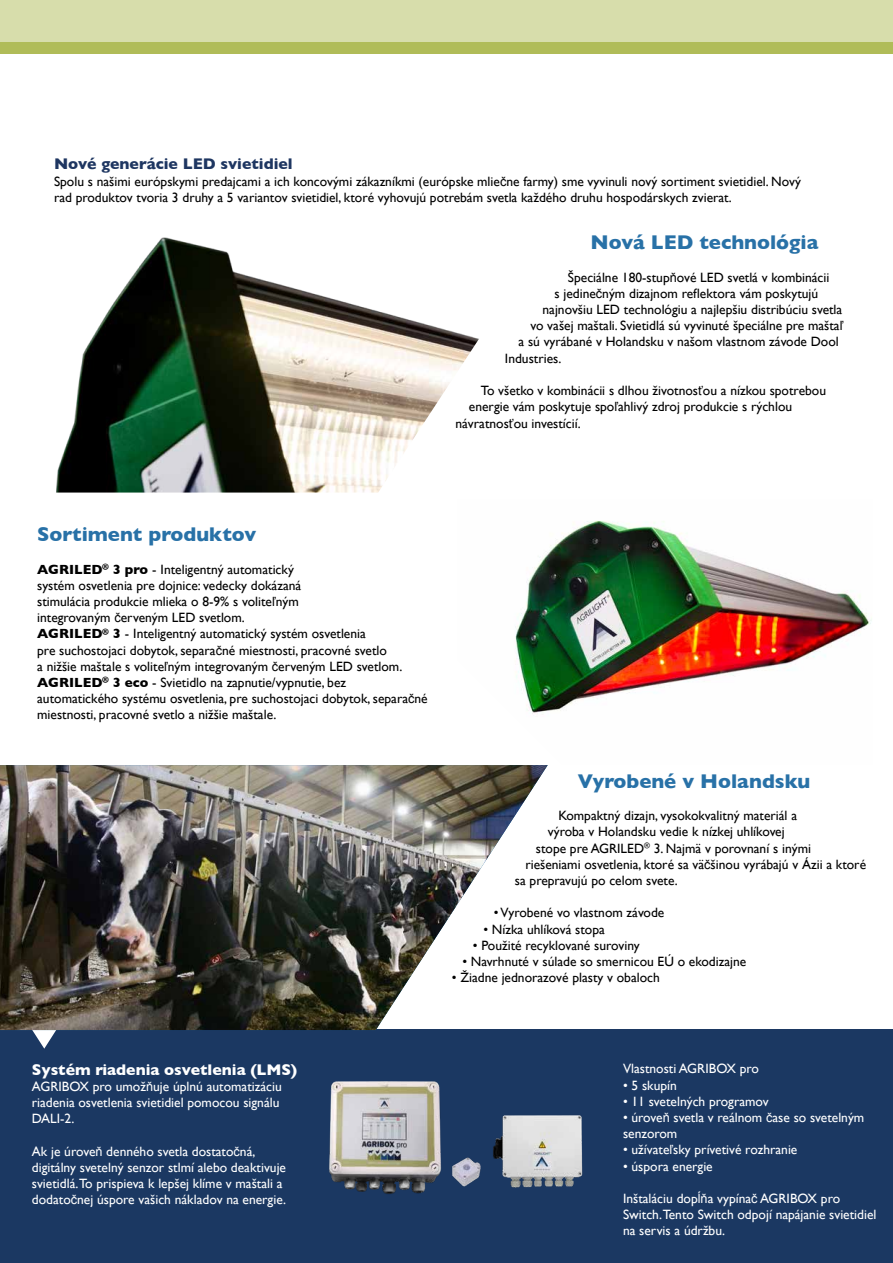
<style>
.page{position:relative;width:893px;height:1263px;background:#fff}
.page>*{position:absolute;margin:0;border:0;box-sizing:border-box;transform-origin:0 0}
.t1{font:700 20.25px "Gill Sans";color:#2871a7}
.t2{font:700 15.75px "Gill Sans";color:#fff}
.t3{font:700 15.75px "Gill Sans";color:#1e3661}
.t4{font:13.5px/16.2px "Gill Sans";color:#000}
.t5{font:13.5px/16.2px "Gill Sans";color:#fff}
.s1{font-family:"Arial";font-size:12.75px}
.s2{font-weight:700}
</style>
<div class="page">
<div style="left:0;top:42px;width:893px;height:12px;background:#b0bc58"></div>
<div style="left:0;top:0;width:893px;height:42px;background:#d7ddab"></div>
<hr style="left:0;top:438px;width:1px;height:61px;background:#6295b4">
<div style="left:0;top:1030px;width:893px;height:233px;background:#1b3862"></div>
<svg style="left:32px;top:1030px;width:25px;height:19px"></svg>
<img style="left:515px;top:521px;width:357px;height:193px">
<img style="left:329px;top:1081px;width:254px;height:113px">
<img style="left:56px;top:237px;width:423px;height:256px">
<img style="left:0;top:765px;width:548px;height:265px">
<p class="t3" style="left:54px;top:151px;width:240px">Nové generácie LED svietidiel</p>
<p class="t4" style="left:54px;top:173px;width:748px">Spolu s našimi európskymi predajcami a ich koncovými zákazníkmi (európske mlie<span class="s1">č</span>ne farmy) sme vyvinuli nový sortiment svietidiel. Nový rad produktov tvoria 3 druhy a 5 variantov svietidiel, ktoré vyhovujú potrebám svetla každého druhu hospodárskych zvierat.</p>
<h1 class="t1" style="left:590px;top:226px;width:229px">Nová LED technológia</h1>
<p class="t4" style="left:568px;top:269px;width:263px">Špeciálne 180-stup<span class="s1">ň</span>ové LED svetlá v kombinácii</p>
<p class="t4" style="left:554px;top:285px;width:265px">s jedine<span class="s1">č</span>ným dizajnom reflektora vám poskytujú</p>
<p class="t4" style="left:542px;top:301px;width:301px">najnovšiu LED technológiu a najlepšiu distribúciu svetla</p>
<p class="t4" style="left:530px;top:317px;width:314px">vo vašej maštali. Svietidlá sú vyvinuté špeciálne pre mašta<span class="s1">ľ</span></p>
<p class="t4" style="left:518px;top:334px;width:322px">a sú vyrábané v Holandsku v našom vlastnom závode Dool</p>
<p class="t4" style="left:505px;top:350px;width:58px">Industries.</p>
<p class="t4" style="left:481px;top:382px;width:347px">To všetko v kombinácii s dlhou životnos<span class="s1">ť</span>ou a nízkou spotrebou</p>
<p class="t4" style="left:469px;top:398px;width:325px">energie vám poskytuje spo<span class="s1">ľ</span>ahlivý zdroj produkcie s rýchlou</p>
<p class="t4" style="left:455px;top:415px;width:127px">návratnos<span class="s1">ť</span>ou investícií.</p>
<h1 class="t1" style="left:37px;top:518px;width:221px">Sortiment produktov</h1>
<p class="t4" style="left:37px;top:561px;width:392px"><span class="s2">AGRILED</span><sup>®</sup> <span class="s2">3 pro</span> - Inteligentný automatický<br>systém osvetlenia pre dojnice: vedecky dokázaná<br>stimulácia produkcie mlieka o 8-9% s volite<span class="s1">ľ</span>ným<br>integrovaným <span class="s1">č</span>erveným LED svetlom.<br><span class="s2">AGRILED</span><sup>®</sup> <span class="s2">3</span> - Inteligentný automatický systém osvetlenia<br>pre suchostojaci dobytok, separa<span class="s1">č</span>né miestnosti, pracovné svetlo<br>a nižšie maštale s volite<span class="s1">ľ</span>ným integrovaným <span class="s1">č</span>erveným LED svetlom.<br><span class="s2">AGRILED</span><sup>®</sup> <span class="s2">3 eco</span> - Svietidlo na zapnutie/vypnutie, bez automatického systému osvetlenia, pre suchostojaci dobytok, separa<span class="s1">č</span>né miestnosti, pracovné svetlo a nižšie maštale.</p>
<h1 class="t1" style="left:578px;top:765px;width:234px">Vyrobené v Holandsku</h1>
<p class="t4" style="left:558px;top:807px;width:240px">Kompaktný dizajn, vysokokvalitný materiál a</p>
<p class="t4" style="left:548px;top:824px;width:238px">výroba v Holandsku vedie k nízkej uhlíkovej</p>
<p class="t4" style="left:536px;top:840px;width:277px">stope pre AGRILED<sup>®</sup> 3. Najmä v porovnaní s inými</p>
<p class="t4" style="left:525px;top:856px;width:342px">riešeniami osvetlenia, ktoré sa vä<span class="s1">č</span>šinou vyrábajú v Ázii a ktoré</p>
<p class="t4" style="left:515px;top:872px;width:164px">sa prepravujú po celom svete.</p>
<p class="t4" style="left:494px;top:905px;width:172px">• Vyrobené vo vlastnom závode</p>
<p class="t4" style="left:483px;top:921px;width:123px">• Nízka uhlíková stopa</p>
<p class="t4" style="left:473px;top:937px;width:168px">• Použité recyklované suroviny</p>
<p class="t4" style="left:462px;top:953px;width:285px">• Navrhnuté v súlade so smernicou EÚ o ekodizajne</p>
<p class="t4" style="left:452px;top:969px;width:210px">• Žiadne jednorazové plasty v obaloch</p>
<p class="t2" style="left:32px;top:1057px;width:267px">Systém riadenia osvetlenia (LMS)</p>
<p class="t5" style="left:32px;top:1078px;width:251px">AGRIBOX pro umož<span class="s1">ň</span>uje úplnú automatizáciu riadenia osvetlenia svietidiel pomocou signálu<br>DALI-2.</p>
<p class="t5" style="left:32px;top:1143px;width:256px">Ak je úrove<span class="s1">ň</span> denného svetla dostato<span class="s1">č</span>ná, digitálny svetelný senzor stlmí alebo deaktivuje svietidlá.To prispieva k lepšej klíme v maštali a dodato<span class="s1">č</span>nej úspore vašich nákladov na energie.</p>
<p class="t5" style="left:623px;top:1060px;width:137px">Vlastnosti AGRIBOX pro</p>
<p class="t5" style="left:623px;top:1077px;width:55px">• 5 skupín</p>
<p class="t5" style="left:623px;top:1093px;width:147px">• 11 svetelných programov</p>
<p class="t5" style="left:623px;top:1109px;width:243px">• úrove<span class="s1">ň</span> svetla v reálnom <span class="s1">č</span>ase so svetelným senzorom</p>
<p class="t5" style="left:623px;top:1141px;width:176px">• užívate<span class="s1">ľ</span>sky prívetivé rozhranie</p>
<p class="t5" style="left:623px;top:1158px;width:91px">• úspora energie</p>
<p class="t5" style="left:623px;top:1190px;width:255px">Inštaláciu dop<span class="s1">ĺň</span>a vypína<span class="s1">č</span> AGRIBOX pro<br>Switch.Tento Switch odpojí napájanie svietidiel na servis a údržbu.</p>
</div>
